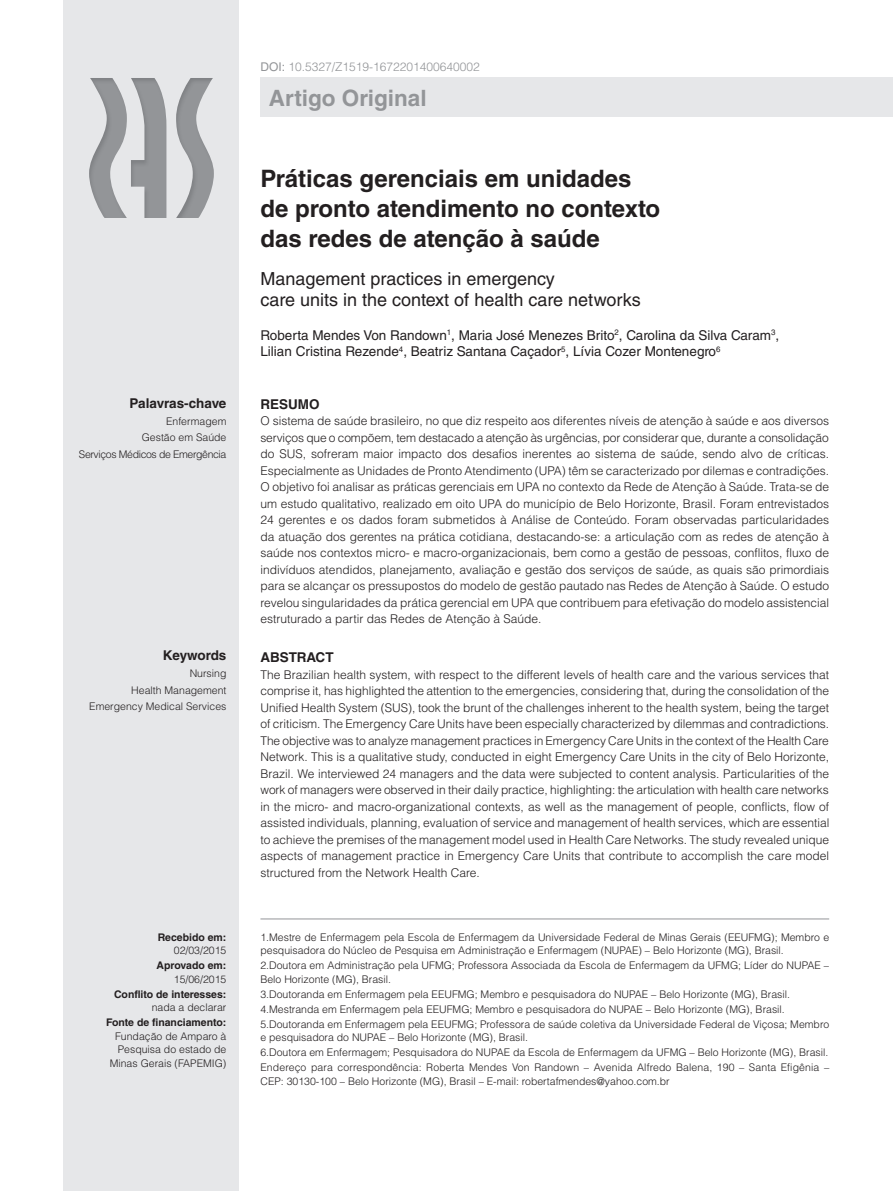
<style>
.page{position:relative;width:893px;height:1191px;background:#fff}
.page>*{position:absolute;margin:0;border:0;box-sizing:border-box;transform-origin:0 0}
.t1{font:700 24px/30px "Helvetica LT Std";color:#231f20}
.t2{font:700 22.5px "Helvetica LT Std";color:#939598}
.t3{font:18px/21px "Helvetica LT Std";color:#231f20}
.t4{font:13.5px/16.5px "Helvetica LT Std";color:#231f20}
.t5{font:700 13.5px "Helvetica LT Std";color:#231f20}
.t6{font:300 12px/16.5px "Helvetica LT Std";color:#231f20;text-align:justify}
.t7{font:300 12px "Helvetica LT Std";color:#939598}
.t8{font:300 10.5px/13.5px "Helvetica LT Std";color:#231f20}
.t9{font:700 10.5px "Helvetica LT Std";color:#231f20}
.t10{font:300 10.5px/16.5px "Helvetica LT Std";letter-spacing:-.035em;color:#231f20;text-align:right}
.s1{font-weight:400}
</style>
<div class="page">
<div style="left:64px;top:0;width:175px;height:1191px;background:#e6e7e9"></div>
<img style="left:89px;top:78px;width:38px;height:140px">
<img style="left:176px;top:78px;width:38px;height:140px">
<img style="left:131px;top:78px;width:35px;height:140px">
<div style="left:260px;top:78px;width:633px;height:39px;background:#e6e7e9"></div>
<hr style="left:260px;top:918px;width:569px;height:1px;background:#939598">
<p class="t5" style="left:130px;top:395px;width:98px">Palavras-chave</p>
<p class="t10" style="left:79px;top:412px;width:149px">Enfermagem<br>Gestão em Saúde<br>Serviços Médicos de Emergência</p>
<p class="t5" style="left:163px;top:647px;width:65px">Keywords</p>
<p class="t8" style="left:89px;top:665px;width:139px;line-height:16.5px;text-align:right">Nursing<br>Health Management<br>Emergency Medical Services</p>
<p class="t9" style="left:158px;top:930px;width:70px">Recebido em:</p>
<p class="t8" style="left:174px;top:943px;width:54px">02/03/2015</p>
<p class="t9" style="left:156px;top:959px;width:71px">Aprovado em:</p>
<p class="t8" style="left:174px;top:972px;width:54px">15/06/2015</p>
<p class="t9" style="left:114px;top:987px;width:114px">Conflito de interesses:</p>
<p class="t8" style="left:152px;top:1000px;width:76px">nada a declarar</p>
<p class="t9" style="left:106px;top:1016px;width:122px">Fonte de financiamento:</p>
<p class="t8" style="left:110px;top:1029px;width:118px;text-align:right">Fundação de Amparo à<br>Pesquisa do estado de<br>Minas Gerais (FAPEMIG)</p>
<p class="t7" style="left:260px;top:59px;width:221px"><span class="s1">DOI:</span> 10.5327/Z1519-1672201400640002</p>
<h2 class="t2" style="left:269px;top:84px;width:159px">Artigo Original</h2>
<h1 class="t1" style="left:260px;top:164px;width:401px">Práticas gerenciais em unidades de pronto atendimento no contexto das redes de atenção à saúde</h1>
<h3 class="t3" style="left:260px;top:268px;width:382px">Management practices in emergency<br>care units in the context of health care networks</h3>
<p class="t4" style="left:260px;top:327px;width:520px">Roberta Mendes Von Randown<sup>1</sup>, Maria José Menezes Brito<sup>2</sup>, Carolina da Silva Caram<sup>3</sup>,<br>Lilian Cristina Rezende<sup>4</sup>, Beatriz Santana Caçador<sup>5</sup>, Lívia Cozer Montenegro<sup>6</sup></p>
<p class="t5" style="left:260px;top:396px;width:61px">RESUMO</p>
<p class="t6" style="left:260px;top:412px;width:570px">O sistema de saúde brasileiro, no que diz respeito aos diferentes níveis de atenção à saúde e aos diversos serviços que o compõem, tem destacado a atenção às urgências, por considerar que, durante a consolidação do SUS, sofreram maior impacto dos desafios inerentes ao sistema de saúde, sendo alvo de críticas.<br>Especialmente as Unidades de Pronto Atendimento (UPA) têm se caracterizado por dilemas e contradições.<br>O objetivo foi analisar as práticas gerenciais em UPA no contexto da Rede de Atenção à Saúde. Trata-se de um estudo qualitativo, realizado em oito UPA do município de Belo Horizonte, Brasil. Foram entrevistados 24 gerentes e os dados foram submetidos à Análise de Conteúdo. Foram observadas particularidades da atuação dos gerentes na prática cotidiana, destacando-se: a articulação com as redes de atenção à saúde nos contextos micro- e macro-organizacionais, bem como a gestão de pessoas, conflitos, fluxo de indivíduos atendidos, planejamento, avaliação e gestão dos serviços de saúde, as quais são primordiais para se alcançar os pressupostos do modelo de gestão pautado nas Redes de Atenção à Saúde. O estudo revelou singularidades da prática gerencial em UPA que contribuem para efetivação do modelo assistencial estruturado a partir das Redes de Atenção à Saúde.</p>
<p class="t5" style="left:260px;top:649px;width:75px">ABSTRACT</p>
<p class="t6" style="left:260px;top:666px;width:571px">The Brazilian health system, with respect to the different levels of health care and the various services that comprise it, has highlighted the attention to the emergencies, considering that, during the consolidation of the Unified Health System (SUS), took the brunt of the challenges inherent to the health system, being the target of criticism. The Emergency Care Units have been especially characterized by dilemmas and contradictions.<br>The objective was to analyze management practices in Emergency Care Units in the context of the Health Care Network. This is a qualitative study, conducted in eight Emergency Care Units in the city of Belo Horizonte, Brazil. We interviewed 24 managers and the data were subjected to content analysis. Particularities of the work of managers were observed in their daily practice, highlighting: the articulation with health care networks in the micro- and macro-organizational contexts, as well as the management of people, conflicts, flow of assisted individuals, planning, evaluation of service and management of health services, which are essential to achieve the premises of the management model used in Health Care Networks. The study revealed unique aspects of management practice in Emergency Care Units that contribute to accomplish the care model structured from the Network Health Care.</p>
<p class="t8" style="left:260px;top:930px;width:570px">1.Mestre de Enfermagem pela Escola de Enfermagem da Universidade Federal de Minas Gerais (EEUFMG); Membro e pesquisadora do Núcleo de Pesquisa em Administração e Enfermagem (NUPAE) – Belo Horizonte (MG), Brasil.</p>
<p class="t8" style="left:260px;top:958px;width:570px">2.Doutora em Administração pela UFMG; Professora Associada da Escola de Enfermagem da UFMG; Líder do NUPAE –<br>Belo Horizonte (MG), Brasil.</p>
<p class="t8" style="left:260px;top:986px;width:570px;line-height:15px">3.Doutoranda em Enfermagem pela EEUFMG; Membro e pesquisadora do NUPAE – Belo Horizonte (MG), Brasil.<br>4.Mestranda em Enfermagem pela EEUFMG; Membro e pesquisadora do NUPAE – Belo Horizonte (MG), Brasil.<br>5.Doutoranda em Enfermagem pela EEUFMG; Professora de saúde coletiva da Universidade Federal de Viçosa; Membro</p>
<p class="t8" style="left:260px;top:1029px;width:570px;line-height:15px">e pesquisadora do NUPAE – Belo Horizonte (MG), Brasil.<br>6.Doutora em Enfermagem; Pesquisadora do NUPAE da Escola de Enfermagem da UFMG – Belo Horizonte (MG), Brasil.<br>Endereço para correspondência: Roberta Mendes Von Randown – Avenida Alfredo Balena, 190 – Santa Efigênia –</p>
<p class="t8" style="left:260px;top:1074px;width:411px">CEP: 30130-100 – Belo Horizonte (MG), Brasil – E-mail: robertafmendes@yahoo.com.br</p>
</div>
